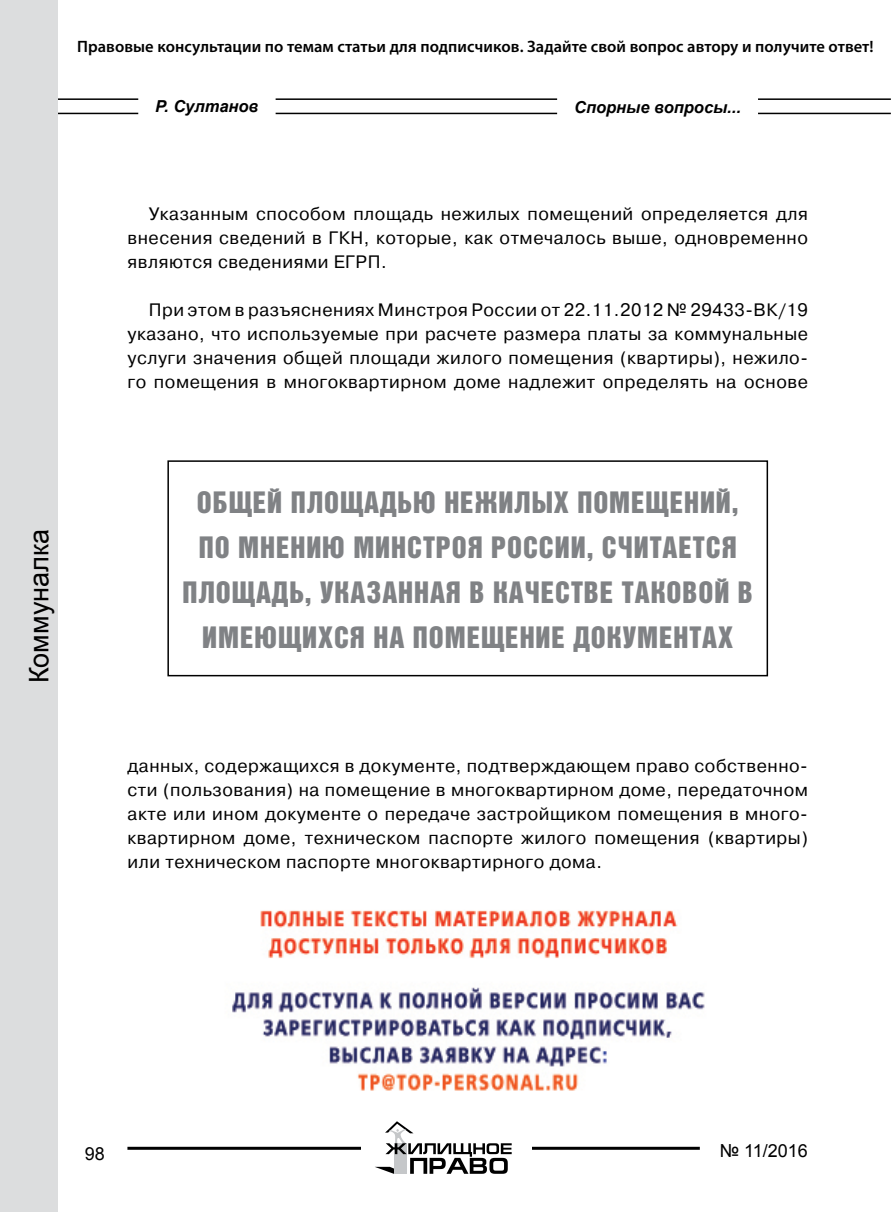
<style>
.page{position:relative;width:893px;height:1212px;background:#fff}
.page>*{position:absolute;margin:0;border:0;box-sizing:border-box;transform-origin:0 0}
.t1{font:30px/45px "Bastion Kontrast Alt C";letter-spacing:.03em;color:#808285;text-align:center}
.t2{font:27px "Arial";color:#000}
.t3{font:18px/24px "Pragmatica";letter-spacing:.03em;color:#000;text-align:justify}
.t4{font:18px "Arial";color:#000}
.t5{font:600 16.5px "Myriad Pro";letter-spacing:.005em;color:#000}
.t6{font:italic 700 16.5px "Arial";color:#000}
</style>
<div class="page">
<hr style="left:34px;top:98px;width:857px;height:2px;background:#000">
<hr style="left:34px;top:113px;width:857px;height:1px;background:#000">
<div style="left:0;top:0;width:58px;height:1212px;background:#dcddde"></div>
<div style="left:138px;top:95px;width:138px;height:23px;background:#fff"></div>
<div style="left:557px;top:96px;width:201px;height:22px;background:#fff"></div>
<hr style="left:127px;top:1147px;width:573px;height:3px;background:#000">
<div style="left:361px;top:1108px;width:170px;height:85px;background:#fff"></div>
<svg style="left:375px;top:1121px;width:137px;height:53px"></svg>
<div style="left:167px;top:460px;width:601px;height:216px;border:2px solid #000"></div>
<img style="left:232px;top:910px;width:473px;height:181px">
<p class="t5" style="left:77px;top:36px;width:798px">Правовые консультации по темам статьи для подписчиков. Задайте свой вопрос автору и получите ответ!</p>
<p class="t6" style="left:155px;top:96px;width:105px">Р. Султанов</p>
<p class="t6" style="left:574px;top:96px;width:168px">Спорные вопросы...</p>
<p class="t3" style="left:128px;top:203px;width:682px;text-indent:21px">Указанным способом площадь нежилых помещений определяется для внесения сведений в ГКН, которые, как отмечалось выше, одновременно являются сведениями ЕГРП.</p>
<p class="t3" style="left:128px;top:299px;width:682px;text-indent:21px">При этом в разъяснениях Минстроя России от 22.11.2012 № 29433-ВК/19 указано, что используемые при расчете размера платы за коммунальные услуги значения общей площади жилого помещения (квартиры), нежило&shy;го помещения в многоквартирном доме надлежит определять на основе</p>
<h2 class="t2" style="left:21px;top:683px;width:156px;rotate:-90deg">Коммуналка</h2>
<h1 class="t1" style="left:183px;top:480px;width:572px">общей площадью нежилых помещений, по мнению Минстроя России, считается площадь, указанная в качестве таковой в имеющихся на помещение документах</h1>
<p class="t3" style="left:128px;top:755px;width:682px">данных, содержащихся в документе, подтверждающем право собственно&shy;сти (пользования) на помещение в многоквартирном доме, передаточном акте или ином документе о передаче застройщиком помещения в много&shy;квартирном доме, техническом паспорте жилого помещения (квартиры) или техническом паспорте многоквартирного дома.</p>
<p class="t4" style="left:85px;top:1142px;width:22px">98</p>
<p class="t4" style="left:720px;top:1138px;width:90px">№ 11/2016</p>
</div>
